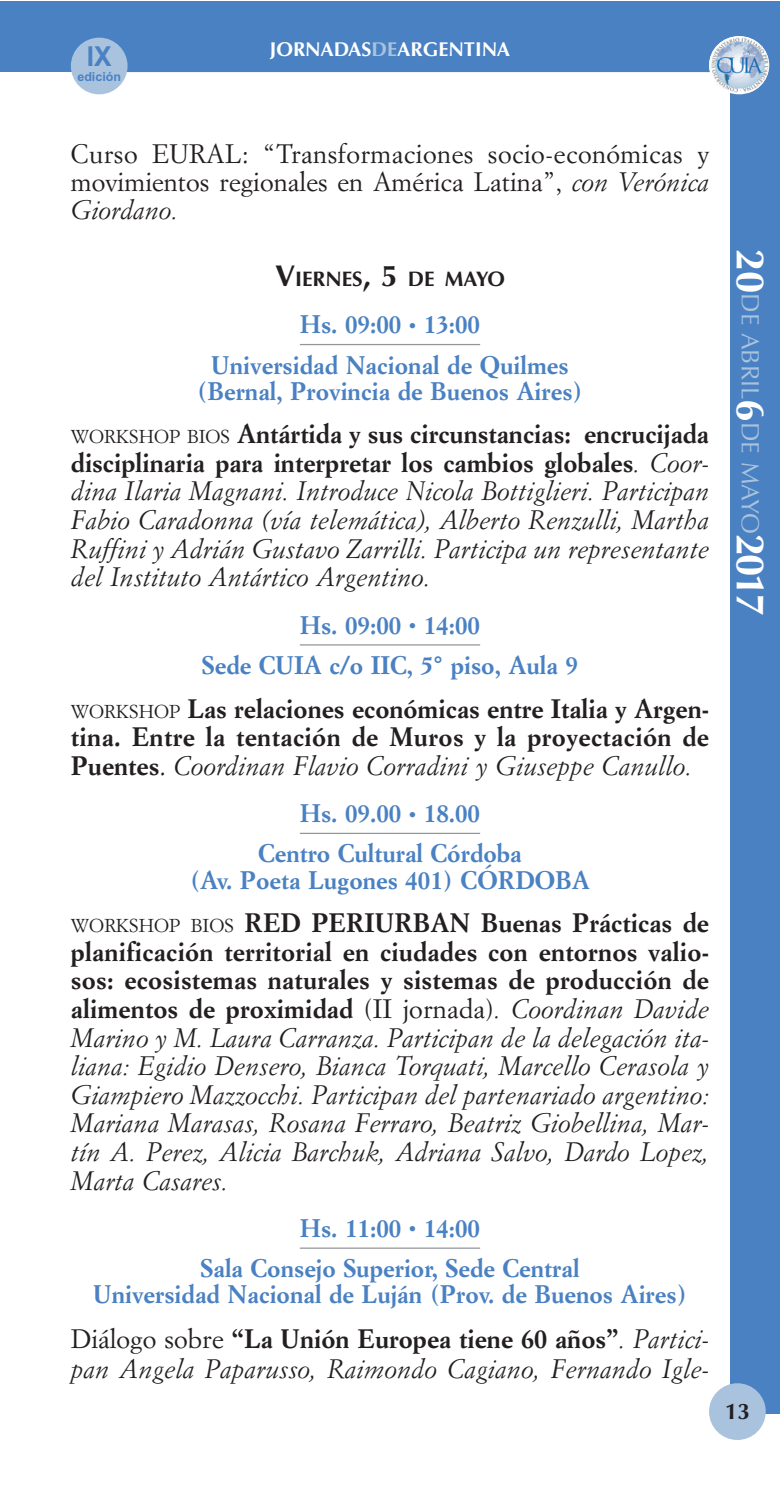
<style>
.page{position:relative;width:780px;height:1489px;background:#fff}
.page>*{position:absolute;margin:0;border:0;box-sizing:border-box;transform-origin:0 0}
.t1{font:700 27.5px "Arial";color:#4a81c2;scale:.95 1}
.t2{font:italic 26.25px/28.5px "Simoncini Garamond";color:#231f20;text-align:justify}
.t3{font:700 26.25px/28.5px "Simoncini Garamond";letter-spacing:.015em;color:#231f20;text-align:justify}
.t4{font:26.25px/28.2px "Simoncini Garamond";color:#231f20;text-align:justify}
.t5{font:700 25px/40.2px "Simoncini Garamond";color:#4a81c2;text-align:center}
.t6{font:25px "Optima";color:#a9c3df}
.t7{font:700 22.5px "Optima";color:#231f20}
.t8{font:700 21px "Optima";color:#231f20}
.t9{font:700 20px "Optima";color:#fff}
.t10{font:700 12.5px "Arial";color:#4a81c2}
.s1{color:#a9c3df}
.s2{font-style:italic}
.s3{font-size:30px}
.s4{font-size:15px}
.s5{font-style:normal;font-size:18.25px}
.s6{font-weight:700;font-style:normal}
.s7{font-weight:400;font-size:18.25px}
.s8{font-weight:400}
.s9{font-weight:400;font-style:italic}
.s10{font-style:normal}
.s11{font-weight:700;font-size:40px;color:#fff}
</style>
<div class="page">
<hr style="left:300px;top:344px;width:180px;height:1px;background:#939598">
<hr style="left:300px;top:644px;width:180px;height:1px;background:#939598">
<hr style="left:300px;top:832px;width:180px;height:2px;background:#939598">
<hr style="left:300px;top:1247px;width:180px;height:1px;background:#939598">
<div style="left:730px;top:72px;width:50px;height:1342px;background:#4a81c2"></div>
<div style="left:0;top:1px;width:780px;height:71px;background:#4a81c2"></div>
<div style="left:709px;top:36px;width:60px;height:58px;background:#fff;border-radius:50%"></div>
<img style="left:709px;top:36px;width:60px;height:56px;border-radius:50%">
<div style="left:709px;top:1383px;width:56px;height:56px;background:#a9c3df;border-radius:50%"></div>
<div style="left:71px;top:38px;width:56px;height:56px;background:#a9c3df;border-radius:50%"></div>
<p class="t1" style="left:87px;top:47px;width:27px">IX</p>
<p class="t10" style="left:77px;top:72px;width:45px">edición</p>
<p class="t9" style="left:270px;top:41px;width:242px">JORNADAS<span class="s1">DE</span>ARGENTINA</p>
<p class="t4" style="left:71px;top:141px;width:639px">Curso EURAL: “Transformaciones socio-económicas y movimientos regionales en América Latina”, <span class="s2">con Verónica Giordano.</span></p>
<p class="t8" style="left:275px;top:270px;width:231px"><span class="s3">V</span>IERNES<span class="s3">, 5</span> DE MAYO</p>
<p class="t5" style="left:211px;top:306px;width:359px">Hs. 09:00 <span class="s4">•</span> 13:00<br>Universidad Nacional de Quilmes</p>
<p class="t5" style="left:197px;top:373px;width:387px">(Bernal, Provincia de Buenos Aires)</p>
<p class="t2" style="left:71px;top:422px;width:639px"><span class="s5">WORKSHOP BIOS</span> <span class="s6">Antártida y sus circunstancias: encrucijada disciplinaria para interpretar los cambios globales</span>. Coor&shy;dina Ilaria Magnani. Introduce Nicola Bottiglieri. Participan Fabio Caradonna (vía telemática), Alberto Renzulli, Martha Ruffini y Adrián Gustavo Zarrilli. Participa un representante del Instituto Antártico Argentino.</p>
<p class="t5" style="left:202px;top:606px;width:377px">Hs. 09:00 <span class="s4">•</span> 14:00<br>Sede CUIA c/o IIC, 5° piso, Aula 9</p>
<p class="t3" style="left:71px;top:696px;width:639px"><span class="s7">WORKSHOP</span> Las relaciones económicas entre Italia y Argen&shy;tina. Entre la tentación de Muros y la proyectación de Puentes<span class="s8">.</span> <span class="s9">Coordinan Flavio Corradini y Giuseppe Canullo.</span></p>
<p class="t5" style="left:258px;top:795px;width:265px">Hs. 09.00 <span class="s4">•</span> 18.00<br>Centro Cultural Córdoba</p>
<p class="t5" style="left:190px;top:861px;width:401px">(Av. Poeta Lugones 401) CÓRDOBA</p>
<p class="t2" style="left:71px;top:910px;width:639px"><span class="s5">WORKSHOP BIOS</span> <span class="s6">RED PERIURBAN Buenas Prácticas de planificación territorial en ciudades con entornos valio&shy;sos: ecosistemas naturales y sistemas de producción de alimentos de proximidad</span> <span class="s10">(II jornada)</span>. Coordinan Davide Marino y M. Laura Carranza. Participan de la delegación ita&shy;liana: Egidio Densero, Bianca Torquati, Marcello Cerasola y Giampiero Mazzocchi. Participan del partenariado argentino:<br>Mariana Marasas, Rosana Ferraro, Beatriz Giobellina, Mar&shy;tín A. Perez, Alicia Barchuk, Adriana Salvo, Dardo Lopez, Marta Casares.</p>
<p class="t5" style="left:200px;top:1209px;width:380px">Hs. 11:00 <span class="s4">•</span> 14:00<br>Sala Consejo Superior, Sede Central</p>
<p class="t5" style="left:93px;top:1276px;width:595px">Universidad Nacional de Luján (Prov. de Buenos Aires)</p>
<p class="t2" style="left:71px;top:1325px;width:639px;line-height:29.5px"><span class="s10">Diálogo sobre</span> <span class="s6">“La Unión Europea tiene 60 años”</span>. Partici&shy;pan Angela Paparusso, Raimondo Cagiano, Fernando Igle-</p>
<p class="t6" style="left:760px;top:249px;width:369px;rotate:90deg"><span class="s11">20</span>DE ABRIL<span class="s11">6</span>DE MAYO<span class="s11">2017</span></p>
<p class="t7" style="left:725px;top:1401px;width:27px">13</p>
</div>
